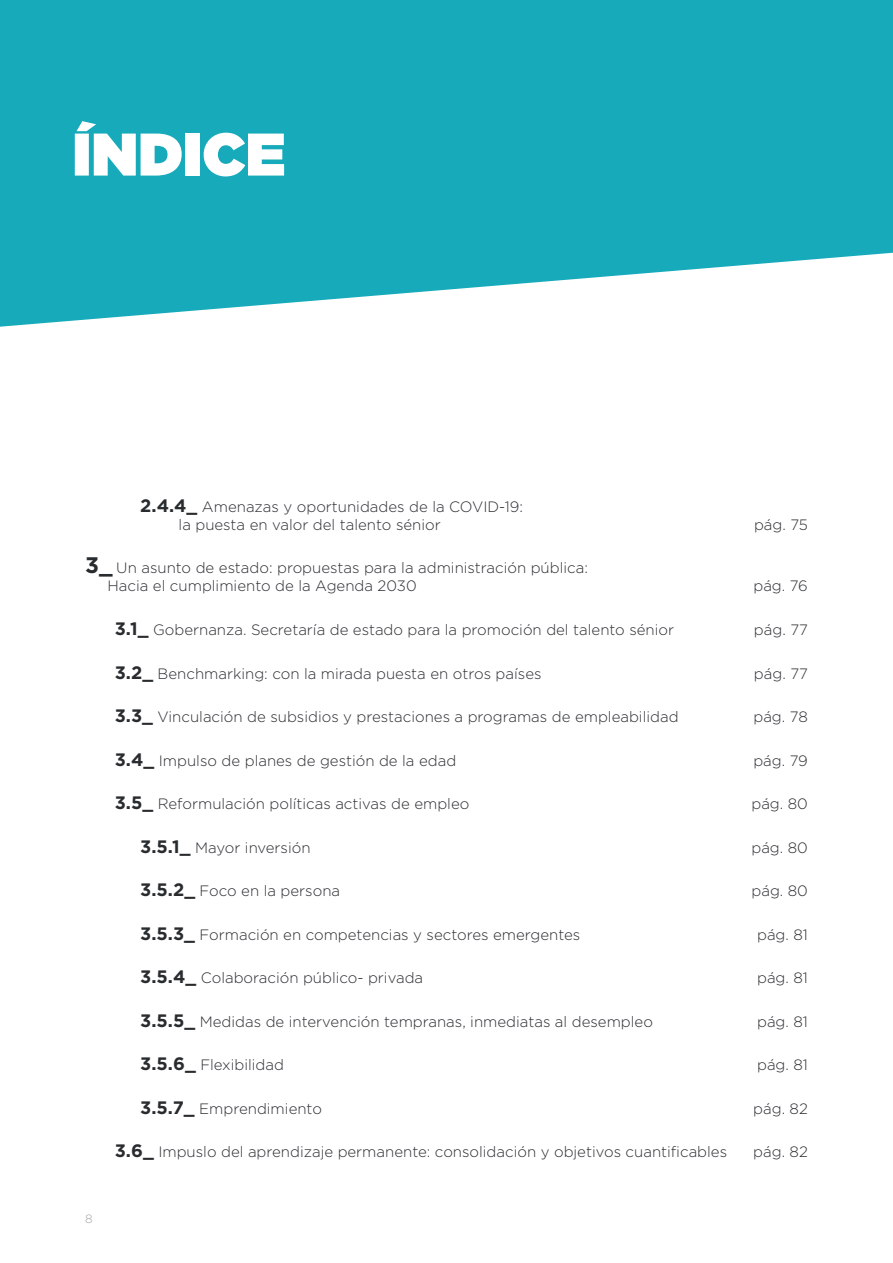
<style>
.page{position:relative;width:893px;height:1263px;background:#fff}
.page>*{position:absolute;margin:0;border:0;box-sizing:border-box;transform-origin:0 0}
.t1{font:900 60px "Gotham";color:#fff}
.t2{font:300 15px/18px "Gotham";color:#292c2f}
.t3{font:300 12px "Gotham";color:#a1a5a6}
.s1{font-weight:700;font-size:18px}
.s2{font-weight:700;font-size:22.5px}
</style>
<div class="page">
<svg style="left:0;top:0;width:893px;height:327px;background:#30b3c2"></svg>
<h1 class="t1" style="left:72px;top:111px;width:215px">ÍNDICE</h1>
<p class="t2" style="left:179px;top:497px;width:346px;text-indent:-38px"><span class="s1">2.4.4_</span> Amenazas y oportunidades de la COVID-19: la puesta en valor del talento sénior</p>
<p class="t2" style="left:108px;top:559px;width:482px;text-indent:-23px"><span class="s2">3_</span> Un asunto de estado: propuestas para la administración pública:<br>Hacia el cumplimiento de la Agenda 2030</p>
<p class="t2" style="left:754px;top:515px;width:55px">pág. 75</p>
<p class="t2" style="left:753px;top:577px;width:56px">pág. 76</p>
<p class="t3" style="left:85px;top:1211px;width:9px">8</p>
<p class="t2" style="left:115px;top:620px;width:561px"><span class="s1">3.1_</span> Gobernanza. Secretaría de estado para la promoción del talento sénior</p>
<p class="t2" style="left:754px;top:620px;width:55px">pág. 77</p>
<p class="t2" style="left:115px;top:664px;width:428px"><span class="s1">3.2_</span> Benchmarking: con la mirada puesta en otros países</p>
<p class="t2" style="left:754px;top:664px;width:55px">pág. 77</p>
<p class="t2" style="left:115px;top:707px;width:565px"><span class="s1">3.3_</span> Vinculación de subsidios y prestaciones a programas de empleabilidad</p>
<p class="t2" style="left:753px;top:707px;width:56px">pág. 78</p>
<p class="t2" style="left:115px;top:751px;width:343px"><span class="s1">3.4_</span> Impulso de planes de gestión de la edad</p>
<p class="t2" style="left:753px;top:751px;width:56px">pág. 79</p>
<p class="t2" style="left:115px;top:794px;width:356px"><span class="s1">3.5_</span> Reformulación políticas activas de empleo</p>
<p class="t2" style="left:751px;top:794px;width:58px">pág. 80</p>
<p class="t2" style="left:140px;top:838px;width:172px"><span class="s1">3.5.1_</span> Mayor inversión</p>
<p class="t2" style="left:751px;top:838px;width:58px">pág. 80</p>
<p class="t2" style="left:140px;top:881px;width:201px"><span class="s1">3.5.2_</span> Foco en la persona</p>
<p class="t2" style="left:751px;top:881px;width:58px">pág. 80</p>
<p class="t2" style="left:140px;top:925px;width:441px"><span class="s1">3.5.3_</span> Formación en competencias y sectores emergentes</p>
<p class="t2" style="left:757px;top:925px;width:52px">pág. 81</p>
<p class="t2" style="left:140px;top:968px;width:284px"><span class="s1">3.5.4_</span> Colaboración público- privada</p>
<p class="t2" style="left:757px;top:968px;width:52px">pág. 81</p>
<p class="t2" style="left:140px;top:1012px;width:514px"><span class="s1">3.5.5_</span> Medidas de intervención tempranas, inmediatas al desempleo</p>
<p class="t2" style="left:757px;top:1012px;width:52px">pág. 81</p>
<p class="t2" style="left:140px;top:1055px;width:145px"><span class="s1">3.5.6_</span> Flexibilidad</p>
<p class="t2" style="left:757px;top:1055px;width:52px">pág. 81</p>
<p class="t2" style="left:140px;top:1099px;width:183px"><span class="s1">3.5.7_</span> Emprendimiento</p>
<p class="t2" style="left:753px;top:1099px;width:56px">pág. 82</p>
<p class="t2" style="left:115px;top:1142px;width:614px"><span class="s1">3.6_</span> Impuslo del aprendizaje permanente: consolidación y objetivos cuantificables</p>
<p class="t2" style="left:753px;top:1142px;width:56px">pág. 82</p>
</div>
